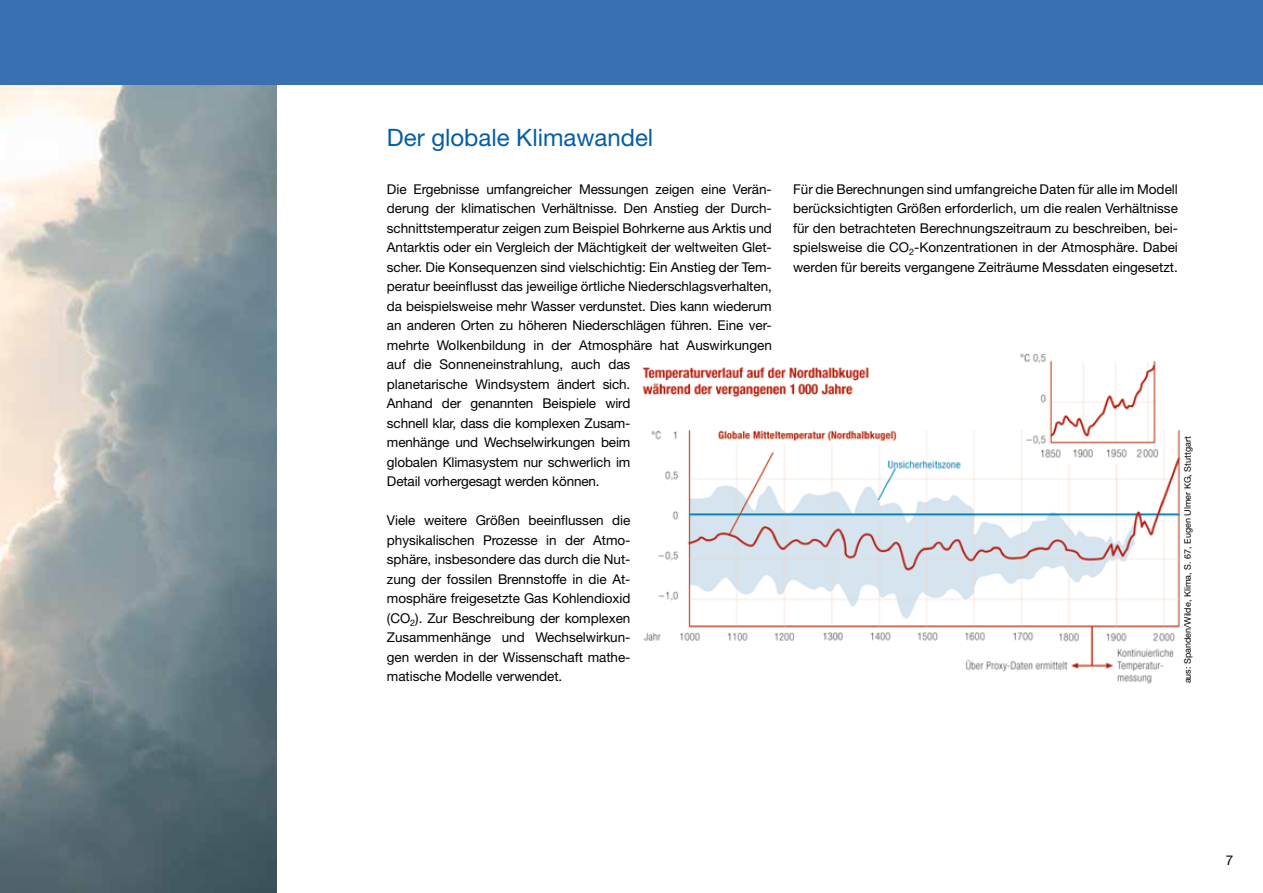
<style>
.page{position:relative;width:1263px;height:893px;background:#fff}
.page>*{position:absolute;margin:0;border:0;box-sizing:border-box;transform-origin:0 0}
.t1{font:24px "Helvetica Neue LT Std";color:#045da5}
.t2{font:13.5px/19.5px "Helvetica Neue LT Std";letter-spacing:-.005em;color:#000;text-align:justify}
.t3{font:9px "Helvetica Neue LT Std";color:#000}
</style>
<div class="page">
<img style="left:0;top:85px;width:276px;height:808px">
<img style="left:642px;top:354px;width:539px;height:330px">
<div style="left:0;top:0;width:1263px;height:85px;background:#3870b2"></div>
<h1 class="t1" style="left:387px;top:123px;width:268px">Der globale Klimawandel</h1>
<p class="t2" style="left:387px;top:179px;width:386px;text-align:left">Die Ergebnisse umfangreicher Messungen zeigen eine Verän&shy;derung der klimatischen Verhältnisse. Den Anstieg der Durch&shy;schnittstemperatur zeigen zum Beispiel Bohrkerne aus Arktis und Antarktis oder ein Vergleich der M ächtigkeit der weltweiten Glet&shy;scher. Die Konsequenzen sind vielschichtig: Ein Anstieg der Tem&shy;peratur beeinflusst das jeweilige örtliche Niederschlagsverhalten, da beispielsweise mehr Wasser verdunstet. Dies kann wiederum an anderen Orten zu höheren Niederschlägen führen. Eine ver&shy;mehrte Wolkenbildung in der Atmosphäre hat Auswirkungen auf die Sonneneinstrahlung, auch das<br>planetarische Windsystem ändert sich.<br>Anhand der genannten Beispiele wird<br>schnell klar, dass die komplexen Zusam-<br>menhänge und Wechselwirkungen beim<br>globalen Klimasystem nur schwerlich im<br>Detail vorhergesagt werden können.</p>
<p class="t2" style="left:387px;top:510px;width:245px">Viele weitere Größen beeinflussen die physikalischen Prozesse in der Atmo&shy;sphäre, insbesondere das durch die Nut&shy;zung der fossilen Brennstoffe in die At&shy;mosphäre freigesetzte Gas Kohlendioxid (CO<sub>2</sub>). Zur Beschreibung der komplexen Zusammenhänge und Wechselwirkun&shy;gen werden in der Wissenschaft mathe&shy;matische Modelle verwendet.</p>
<p class="t2" style="left:793px;top:179px;width:386px">Für die Berechnungen sind umfangreiche Daten für alle im Modell berücksichtigten Größen erforderlich, um die realen Verhältnisse für den betrachteten Berechnungszeitraum zu beschreiben, bei&shy;spielsweise die CO<sub>2</sub>-Konzentrationen in der Atmosphäre. Dabei werden für bereits vergangene Zeiträume M essdaten eingesetzt.</p>
<p class="t3" style="left:1182px;top:683px;width:248px;rotate:-90deg">aus: Spanden/Wilde, Klima, S. 67, Eugen Ulmer KG, Stuttgart</p>
<p class="t2" style="left:1226px;top:850px;width:9px">7</p>
</div>
